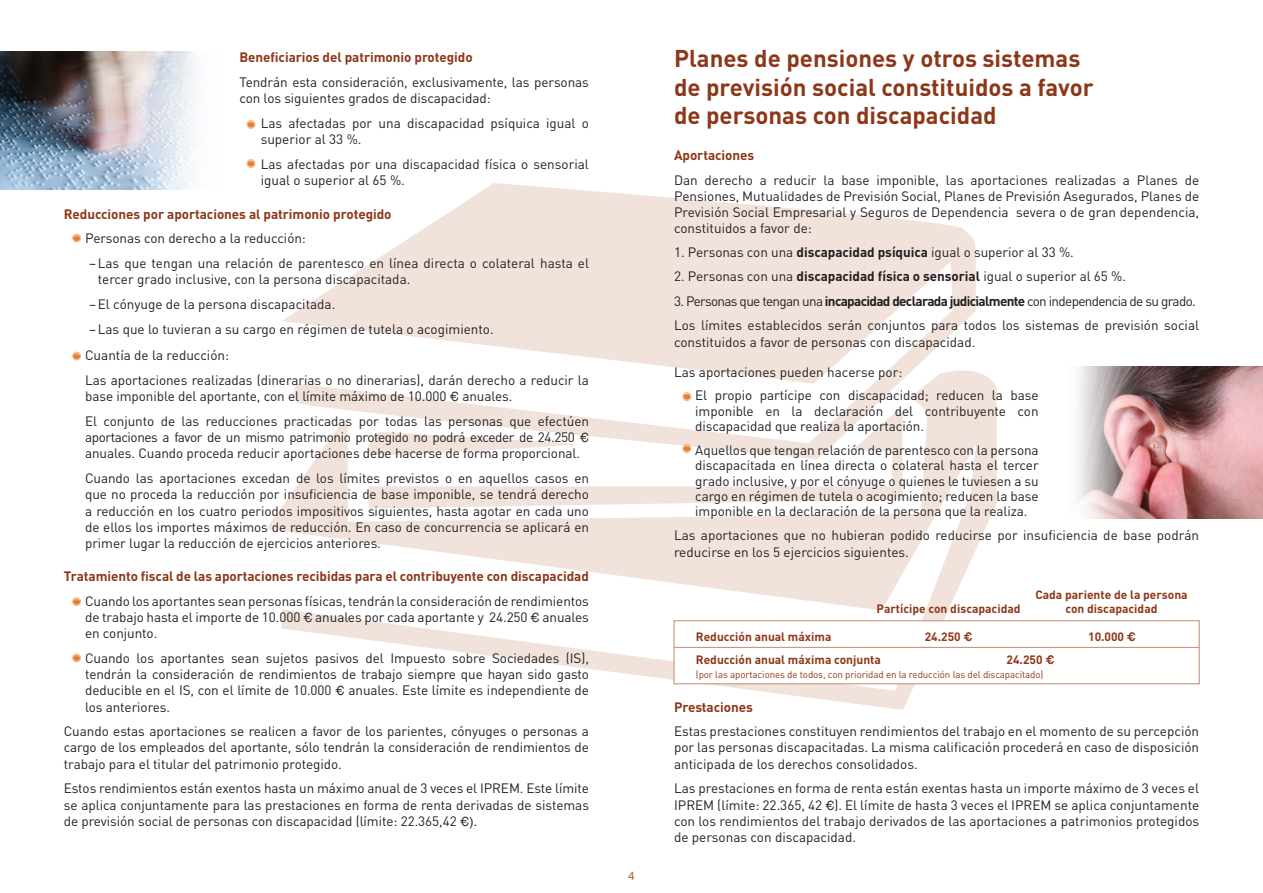
<style>
.page{position:relative;width:1263px;height:893px;background:#fff}
.page>*{position:absolute;margin:0;border:0;box-sizing:border-box;transform-origin:0 0}
.BODY{font:700 24px/28.8px "DIN";color:#8d3719}
.PAR{font:13.5px/16.2px "DIN";letter-spacing:-.005em;color:#231f20;text-align:justify}
.PAR-2{font:700 13.5px "DIN";letter-spacing:-.005em;color:#8d3719}
.PAR-3{font:13.5px "DIN";letter-spacing:-.05em;color:#231f20}
.PAR-4{font:700 12px/14.4px "DIN";color:#8d3719;text-align:center}
.vin{font:12px "Helvetica";color:#ad664b}
.PAR-5{font:9.75px "DIN";letter-spacing:-.01em;color:#8d3719}
.s1{font-family:"Helvetica";font-size:12.75px}
.s2{font-family:"Helvetica"}
.s3{font-weight:700}
</style>
<div class="page">
<img style="left:1078px;top:367px;width:185px;height:151px">
<img style="left:0;top:51px;width:198px;height:139px">
<svg style="left:266px;top:372px;width:731px;height:338px"></svg>
<svg style="left:369px;top:459px;width:533px;height:50px"></svg>
<svg style="left:363px;top:459px;width:218px;height:1px"></svg>
<svg style="left:281px;top:183px;width:695px;height:276px;fill:#f1e3db"></svg>
<div style="left:674px;top:620px;width:525px;height:64px;background:#fff;border:1px solid #c38972"></div>
<hr style="left:674px;top:647px;width:525px;height:1px;background:#c38972">
<svg style="left:247px;top:120px;width:8px;height:9px"></svg>
<svg style="left:247px;top:159px;width:8px;height:9px"></svg>
<svg style="left:72px;top:234px;width:9px;height:8px"></svg>
<svg style="left:72px;top:352px;width:9px;height:8px"></svg>
<svg style="left:72px;top:597px;width:9px;height:9px"></svg>
<svg style="left:72px;top:654px;width:9px;height:8px"></svg>
<svg style="left:682px;top:392px;width:9px;height:9px"></svg>
<svg style="left:682px;top:444px;width:9px;height:9px"></svg>
<p class="PAR-2" style="left:239px;top:49px;width:235px">Beneficiarios del patrimonio protegido</p>
<p class="PAR" style="left:239px;top:74px;width:351px">Tendrán esta consideración, exclusivamente, las personas con los siguientes grados de discapacidad:</p>
<p class="PAR" style="left:261px;top:115px;width:330px">Las afectadas por una discapacidad psíquica igual o superior al 33 %.</p>
<p class="PAR" style="left:261px;top:156px;width:330px">Las afectadas por una discapacidad física o sensorial igual o superior al 65 %.</p>
<p class="PAR-2" style="left:64px;top:205px;width:329px">Reducciones por aportaciones al patrimonio protegido</p>
<p class="PAR" style="left:85px;top:230px;width:222px">Personas con derecho a la reducción:</p>
<p class="PAR" style="left:98px;top:255px;width:493px;text-indent:-9px">−Las que tengan una relación de parentesco en línea directa o colateral hasta el tercer grado inclusive, con la persona discapacitada.</p>
<p class="PAR" style="left:89px;top:296px;width:247px">−El cónyuge de la persona discapacitada.</p>
<p class="PAR" style="left:89px;top:320px;width:406px">−Las que lo tuvieran a su cargo en régimen de tutela o acogimiento.</p>
<p class="PAR" style="left:85px;top:347px;width:146px">Cuantía de la reducción:</p>
<p class="PAR" style="left:85px;top:372px;width:505px">Las aportaciones realizadas (dinerarias o no dinerarias), darán derecho a reducir la base imponible del aportante, con el límite máximo de 10.000 <span class="s1">€</span> anuales.</p>
<p class="PAR" style="left:85px;top:413px;width:505px">El conjunto de las reducciones practicadas por todas las personas que efectúen aportaciones a favor de un mismo patrimonio protegido no podrá exceder de 24.250 <span class="s1">€ </span>anuales. Cuando proceda reducir aportaciones debe hacerse de forma proporcional.</p>
<p class="PAR" style="left:85px;top:470px;width:505px">Cuando las aportaciones excedan de los límites previstos o en aquellos casos en que no proceda la reducción por insuficiencia de base imponible, se tendrá derecho a reducción en los cuatro periodos impositivos siguientes, hasta agotar en cada uno de ellos los importes máximos de reducción. En caso de concurrencia se aplicará en primer lugar la reducción de ejercicios anteriores.</p>
<p class="PAR-2" style="left:64px;top:567px;width:527px">Tratamiento fiscal de las aportaciones recibidas para el contribuyente con discapacidad</p>
<p class="PAR" style="left:85px;top:593px;width:505px">Cuando los aportantes sean personas físicas, tendrán la consideración de rendimientos de trabajo hasta el importe de 10.000 <span class="s1">€</span> anuales por cada aportante y 24.250 <span class="s1">€</span> anuales en conjunto.</p>
<p class="PAR" style="left:85px;top:650px;width:505px">Cuando los aportantes sean sujetos pasivos del Impuesto sobre Sociedades (IS), tendrán la consideración de rendimientos de trabajo siempre que hayan sido gasto deducible en el IS, con el límite de 10.000 <span class="s1">€</span> anuales. Este límite es independiente de los anteriores.</p>
<p class="PAR" style="left:64px;top:723px;width:527px">Cuando estas aportaciones se realicen a favor de los parientes, cónyuges o personas a cargo de los empleados del aportante, sólo tendrán la consideración de rendimientos de trabajo para el titular del patrimonio protegido.</p>
<p class="PAR" style="left:64px;top:780px;width:527px">Estos rendimientos están exentos hasta un máximo anual de 3 veces el IPREM. Este límite se aplica conjuntamente para las prestaciones en forma de renta derivadas de sistemas de previsión social de personas con discapacidad (límite: 22.365,42 <span class="s1">€)</span><span class="s2">.</span></p>
<p class="vin" style="left:628px;top:867px;width:8px">4</p>
<p class="BODY" style="left:674px;top:43px;width:421px">Planes de pensiones y otros sistemas de previsión social constituidos a favor de personas con discapacidad</p>
<p class="PAR-2" style="left:674px;top:146px;width:82px">Aportaciones</p>
<p class="PAR" style="left:674px;top:172px;width:527px">Dan derecho a reducir la base imponible, las aportaciones realizadas a Planes de Pensiones, Mutualidades de Previsión Social, Planes de Previsión Asegurados, Planes de Previsión Social Empresarial y Seguros de Dependencia severa o de gran dependencia, constituidos a favor de:</p>
<p class="PAR" style="left:674px;top:244px;width:401px">1. Personas con una <span class="s3">discapacidad psíquica</span> igual o superior al 33 %.</p>
<p class="PAR" style="left:674px;top:268px;width:453px">2. Personas con una <span class="s3">discapacidad física o sensorial</span> igual o superior al 65 %.</p>
<p class="PAR-3" style="left:674px;top:292px;width:523px">3. Personas que tengan una <span class="s3">incapacidad declarada judicialmente</span> con independencia de su grado.</p>
<p class="PAR" style="left:674px;top:317px;width:527px">Los límites establecidos serán conjuntos para todos los sistemas de previsión social constituidos a favor de personas con discapacidad.</p>
<p class="PAR" style="left:674px;top:363px;width:230px">Las aportaciones pueden hacerse por:</p>
<p class="PAR" style="left:695px;top:388px;width:345px;line-height:15.3px">El propio partícipe con discapacidad; reducen la base imponible en la declaración del contribuyente con discapacidad que realiza la aportación.</p>
<p class="PAR" style="left:695px;top:442px;width:345px;line-height:15.3px">Aquellos que tengan relación de parentesco con la persona discapacitada en línea directa o colateral hasta el tercer grado inclusive, y por el cónyuge o quienes le tuviesen a su cargo en régimen de tutela o acogimiento; reducen la base imponible en la declaración de la persona que la realiza.</p>
<p class="PAR" style="left:674px;top:527px;width:527px">Las aportaciones que no hubieran podido reducirse por insuficiencia de base podrán reducirse en los 5 ejercicios siguientes.</p>
<p class="PAR-4" style="left:877px;top:601px;width:145px">Partícipe con discapacidad</p>
<p class="PAR-4" style="left:1035px;top:586px;width:154px">Cada pariente de la persona con discapacidad</p>
<p class="PAR-4" style="left:696px;top:629px;width:137px">Reducción anual máxima</p>
<p class="PAR-4" style="left:696px;top:652px;width:186px">Reducción anual máxima conjunta</p>
<p class="PAR-5" style="left:696px;top:669px;width:349px">(por las aportaciones de todos, con prioridad en la reducción las del discapacitado)</p>
<p class="PAR-4" style="left:925px;top:629px;width:49px">24.250 <span class="s2">€</span></p>
<p class="PAR-4" style="left:1088px;top:629px;width:49px">10.000 <span class="s2">€</span></p>
<p class="PAR-4" style="left:1006px;top:652px;width:49px">24.250 <span class="s2">€</span></p>
<p class="PAR-2" style="left:674px;top:698px;width:80px">Prestaciones</p>
<p class="PAR" style="left:674px;top:723px;width:527px">Estas prestaciones constituyen rendimientos del trabajo en el momento de su percepción por las personas discapacitadas. La misma calificación procederá en caso de disposición anticipada de los derechos consolidados.</p>
<p class="PAR" style="left:674px;top:780px;width:527px">Las prestaciones en forma de renta están exentas hasta un importe máximo de 3 veces el IPREM (límite: 22.365, 42 <span class="s1">€</span>). El límite de hasta 3 veces el IPREM se aplica conjuntamente con los rendimientos del trabajo derivados de las aportaciones a patrimonios protegidos de personas con discapacidad.</p>
</div>
